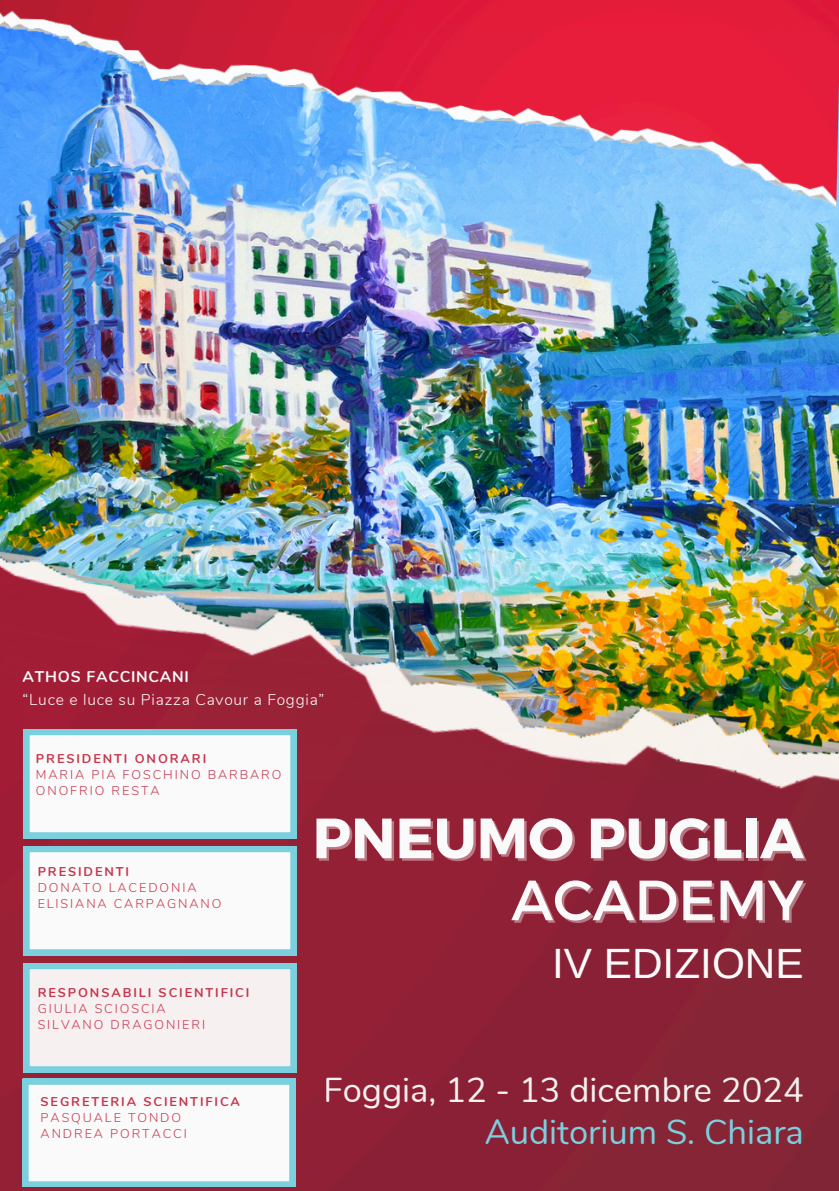
<style>
.page{position:relative;width:839px;height:1191px;background:#fff}
.page>*{position:absolute;margin:0;border:0;box-sizing:border-box;transform-origin:0 0}
.t1{font:700 56.6px "Montserrat";color:#fafafa}
.t2{font:56.6px "Montserrat";color:#fafafa}
.t3{font:42.4px "Arimo";color:#fafafa}
.t4{font:34.4px/42px "Nunito";color:#f7f0f0;text-align:right}
.t5{font:300 15.6px/23.4px "Nunito";letter-spacing:.05em;color:#fafafa}
.t6{font:300 12.8px "Nunito";letter-spacing:.15em;color:#c6364e}
.t7{font:700 12.8px "Nunito";letter-spacing:.15em;color:#c6364e}
.s1{font-weight:700}
.s2{color:#7bd0de}
</style>
<div class="page">
<img style="left:0;top:208px;width:838px;height:983px">
<svg style="left:24px;top:695px;width:272px;height:377px"></svg>
<img style="left:0;top:0;width:838px;height:208px">
<svg style="left:23px;top:1079px;width:272px;height:108px"></svg>
<p class="t5" style="left:23px;top:665px;width:303px"><span class="s1">ATHOS FACCINCANI<br></span>“Luce e luce su Piazza Cavour a Foggia”</p>
<p class="t7" style="left:36px;top:750px;width:172px">PRESIDENTI ONORARI</p>
<p class="t6" style="left:36px;top:766px;width:247px">MARIA PIA FOSCHINO BARBARO</p>
<p class="t6" style="left:36px;top:782px;width:125px">ONOFRIO RESTA</p>
<p class="t7" style="left:38px;top:863px;width:93px">PRESIDENTI</p>
<p class="t6" style="left:38px;top:879px;width:160px">DONATO LACEDONIA</p>
<p class="t6" style="left:38px;top:895px;width:185px">ELISIANA CARPAGNANO</p>
<h1 class="t7" style="left:38px;top:984px;width:213px">RESPONSABILI SCIENTIFICI</h1>
<h2 class="t6" style="left:38px;top:1000px;width:129px">GIULIA SCIOSCIA</h2>
<h3 class="t6" style="left:38px;top:1016px;width:169px">SILVANO DRAGONIERI</h3>
<p class="t7" style="left:41px;top:1093px;width:201px">SEGRETERIA SCIENTIFICA</p>
<p class="t6" style="left:41px;top:1109px;width:142px">PASQUALE TONDO</p>
<p class="t6" style="left:41px;top:1125px;width:148px">ANDREA PORTACCI</p>
<p class="t1" style="left:312px;top:801px;width:493px">PNEUMO PUGLIA</p>
<p class="t2" style="left:511px;top:863px;width:294px">ACADEMY</p>
<p class="t3" style="left:552px;top:939px;width:253px">IV EDIZIONE</p>
<p class="t4" style="left:323px;top:1069px;width:482px">Foggia, 12 - 13 dicembre 2024<br><span class="s2">Auditorium S. Chiara</span></p>
</div>
